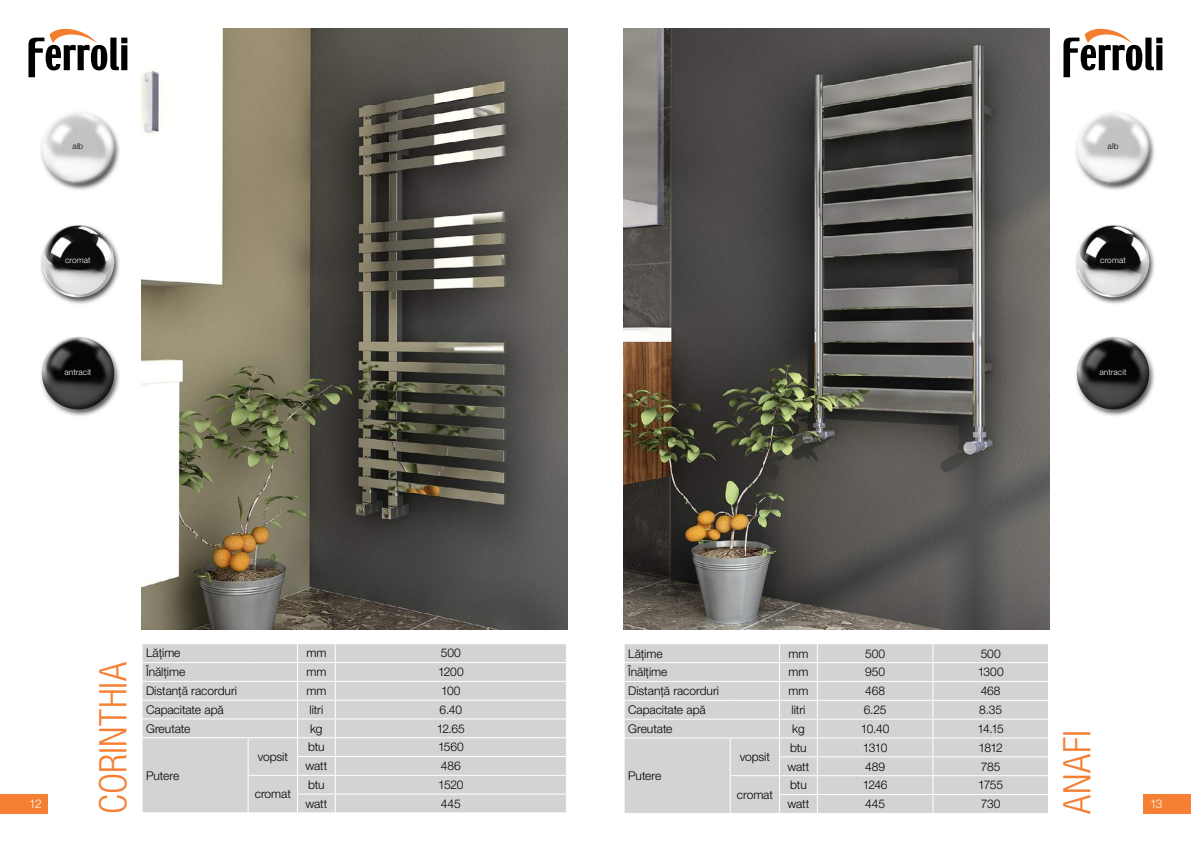
<style>
.page{position:relative;width:1191px;height:842px;background:#fff}
.page>*{position:absolute;margin:0;border:0;box-sizing:border-box;transform-origin:0 0}
.t1{font:300 condensed 38px "Helvetica Neue LT Com";letter-spacing:.01em;color:#f57f32}
.t2{font:300 12px "Helvetica Neue LT Pro";letter-spacing:-.005em;color:#000}
.t3{font:300 12px "Helvetica Neue LT Pro";color:#fff}
.t4{font:300 8.3px "Helvetica Neue LT Pro";letter-spacing:.01em;color:#fff}
.t5{font:300 8.3px "Helvetica Neue LT Pro";letter-spacing:.015em;color:#000}
</style>
<div class="page">
<div style="left:0;top:794px;width:48px;height:20px;background:#f57f32"></div>
<div style="left:1143px;top:794px;width:48px;height:20px;background:#f57f32"></div>
<svg style="left:1063px;top:28px;width:99px;height:49px"></svg>
<svg style="left:28px;top:28px;width:99px;height:49px"></svg>
<div style="left:143px;top:644px;width:423px;height:169px;background:#d1d3d4"></div>
<hr style="left:142px;top:662px;width:106px;height:1px;background:#fff">
<hr style="left:248px;top:662px;width:49px;height:1px;background:#fff">
<hr style="left:297px;top:662px;width:38px;height:1px;background:#fff">
<hr style="left:335px;top:662px;width:231px;height:1px;background:#fff">
<hr style="left:142px;top:681px;width:106px;height:1px;background:#fff">
<hr style="left:248px;top:681px;width:49px;height:1px;background:#fff">
<hr style="left:297px;top:681px;width:38px;height:1px;background:#fff">
<hr style="left:335px;top:681px;width:231px;height:1px;background:#fff">
<hr style="left:142px;top:700px;width:106px;height:1px;background:#fff">
<hr style="left:248px;top:700px;width:49px;height:1px;background:#fff">
<hr style="left:297px;top:700px;width:38px;height:1px;background:#fff">
<hr style="left:335px;top:700px;width:231px;height:1px;background:#fff">
<hr style="left:142px;top:718px;width:106px;height:1px;background:#fff">
<hr style="left:248px;top:718px;width:49px;height:1px;background:#fff">
<hr style="left:297px;top:718px;width:38px;height:1px;background:#fff">
<hr style="left:335px;top:718px;width:231px;height:1px;background:#fff">
<hr style="left:142px;top:737px;width:106px;height:1px;background:#fff">
<svg style="left:142px;top:644px;width:1px;height:169px"></svg>
<hr style="left:248px;top:737px;width:49px;height:1px;background:#fff">
<hr style="left:297px;top:737px;width:38px;height:1px;background:#fff">
<hr style="left:335px;top:737px;width:231px;height:1px;background:#fff">
<hr style="left:297px;top:756px;width:38px;height:1px;background:#fff">
<hr style="left:335px;top:756px;width:231px;height:1px;background:#fff">
<hr style="left:248px;top:775px;width:49px;height:1px;background:#fff">
<svg style="left:248px;top:738px;width:1px;height:75px"></svg>
<hr style="left:297px;top:775px;width:38px;height:1px;background:#fff">
<hr style="left:335px;top:775px;width:231px;height:1px;background:#fff">
<hr style="left:297px;top:794px;width:38px;height:1px;background:#fff">
<svg style="left:297px;top:644px;width:1px;height:169px"></svg>
<hr style="left:335px;top:794px;width:231px;height:1px;background:#fff">
<svg style="left:335px;top:644px;width:1px;height:169px"></svg>
<img style="left:142px;top:28px;width:425px;height:602px">
<img style="left:624px;top:28px;width:425px;height:602px">
<div style="left:625px;top:644px;width:423px;height:169px;background:#d1d3d4"></div>
<hr style="left:624px;top:662px;width:106px;height:1px;background:#fff">
<hr style="left:730px;top:662px;width:49px;height:1px;background:#fff">
<hr style="left:779px;top:662px;width:38px;height:1px;background:#fff">
<hr style="left:817px;top:662px;width:116px;height:1px;background:#fff">
<hr style="left:933px;top:662px;width:115px;height:1px;background:#fff">
<hr style="left:624px;top:681px;width:106px;height:1px;background:#fff">
<hr style="left:730px;top:681px;width:49px;height:1px;background:#fff">
<hr style="left:779px;top:681px;width:38px;height:1px;background:#fff">
<hr style="left:817px;top:681px;width:116px;height:1px;background:#fff">
<hr style="left:933px;top:681px;width:115px;height:1px;background:#fff">
<hr style="left:624px;top:700px;width:106px;height:1px;background:#fff">
<hr style="left:730px;top:700px;width:49px;height:1px;background:#fff">
<hr style="left:779px;top:700px;width:38px;height:1px;background:#fff">
<hr style="left:817px;top:700px;width:116px;height:1px;background:#fff">
<hr style="left:933px;top:700px;width:115px;height:1px;background:#fff">
<hr style="left:624px;top:719px;width:106px;height:1px;background:#fff">
<hr style="left:730px;top:719px;width:49px;height:1px;background:#fff">
<hr style="left:779px;top:719px;width:38px;height:1px;background:#fff">
<hr style="left:817px;top:719px;width:116px;height:1px;background:#fff">
<hr style="left:933px;top:719px;width:115px;height:1px;background:#fff">
<hr style="left:624px;top:737px;width:106px;height:1px;background:#fff">
<svg style="left:624px;top:644px;width:1px;height:169px"></svg>
<hr style="left:730px;top:737px;width:49px;height:1px;background:#fff">
<hr style="left:779px;top:737px;width:38px;height:1px;background:#fff">
<hr style="left:817px;top:737px;width:116px;height:1px;background:#fff">
<hr style="left:933px;top:737px;width:115px;height:1px;background:#fff">
<hr style="left:779px;top:756px;width:38px;height:1px;background:#fff">
<hr style="left:817px;top:756px;width:116px;height:1px;background:#fff">
<hr style="left:933px;top:756px;width:115px;height:1px;background:#fff">
<hr style="left:729px;top:775px;width:50px;height:1px;background:#fff">
<svg style="left:729px;top:738px;width:1px;height:75px"></svg>
<hr style="left:779px;top:775px;width:38px;height:1px;background:#fff">
<hr style="left:817px;top:775px;width:116px;height:1px;background:#fff">
<hr style="left:933px;top:775px;width:115px;height:1px;background:#fff">
<hr style="left:779px;top:794px;width:38px;height:1px;background:#fff">
<svg style="left:779px;top:644px;width:1px;height:169px"></svg>
<hr style="left:817px;top:794px;width:116px;height:1px;background:#fff">
<svg style="left:817px;top:644px;width:1px;height:169px"></svg>
<hr style="left:933px;top:794px;width:115px;height:1px;background:#fff">
<svg style="left:932px;top:644px;width:1px;height:169px"></svg>
<img style="left:1076px;top:112px;width:79px;height:78px">
<img style="left:1075px;top:224px;width:80px;height:80px">
<img style="left:1076px;top:337px;width:79px;height:79px">
<img style="left:41px;top:112px;width:79px;height:78px">
<img style="left:40px;top:224px;width:80px;height:80px">
<img style="left:41px;top:337px;width:79px;height:79px">
<p class="t5" style="left:73px;top:141px;width:12px">alb</p>
<p class="t5" style="left:1107px;top:141px;width:12px">alb</p>
<p class="t4" style="left:65px;top:255px;width:27px">cromat</p>
<p class="t4" style="left:1100px;top:255px;width:27px">cromat</p>
<p class="t4" style="left:64px;top:367px;width:28px">antracit</p>
<p class="t4" style="left:1099px;top:367px;width:28px">antracit</p>
<p class="t2" style="left:146px;top:646px;width:36px">Lățime</p>
<p class="t2" style="left:306px;top:646px;width:21px">mm</p>
<p class="t2" style="left:441px;top:646px;width:22px">500</p>
<p class="t2" style="left:146px;top:665px;width:41px">Înălțime</p>
<p class="t2" style="left:306px;top:665px;width:21px">mm</p>
<p class="t2" style="left:438px;top:665px;width:27px">1200</p>
<p class="t2" style="left:146px;top:683px;width:92px">Distanță racorduri</p>
<p class="t2" style="left:306px;top:683px;width:21px">mm</p>
<p class="t2" style="left:441px;top:683px;width:21px">100</p>
<p class="t2" style="left:146px;top:702px;width:79px">Capacitate apă</p>
<p class="t2" style="left:309px;top:702px;width:15px">litri</p>
<p class="t2" style="left:439px;top:702px;width:24px">6.40</p>
<p class="t2" style="left:146px;top:721px;width:46px">Greutate</p>
<p class="t2" style="left:310px;top:721px;width:14px">kg</p>
<p class="t2" style="left:437px;top:721px;width:30px">12.65</p>
<p class="t2" style="left:146px;top:768px;width:35px">Putere</p>
<p class="t2" style="left:628px;top:646px;width:36px">Lățime</p>
<p class="t2" style="left:788px;top:646px;width:21px">mm</p>
<p class="t2" style="left:865px;top:646px;width:22px">500</p>
<p class="t2" style="left:980px;top:646px;width:22px">500</p>
<p class="t2" style="left:628px;top:665px;width:41px">Înălțime</p>
<p class="t2" style="left:788px;top:665px;width:21px">mm</p>
<p class="t2" style="left:865px;top:665px;width:21px">950</p>
<p class="t2" style="left:977px;top:665px;width:27px">1300</p>
<p class="t2" style="left:628px;top:683px;width:92px">Distanță racorduri</p>
<p class="t2" style="left:788px;top:683px;width:21px">mm</p>
<p class="t2" style="left:865px;top:683px;width:21px">468</p>
<p class="t2" style="left:980px;top:683px;width:21px">468</p>
<p class="t2" style="left:628px;top:702px;width:79px">Capacitate apă</p>
<p class="t2" style="left:791px;top:702px;width:15px">litri</p>
<p class="t2" style="left:864px;top:702px;width:24px">6.25</p>
<p class="t2" style="left:979px;top:702px;width:24px">8.35</p>
<p class="t2" style="left:628px;top:721px;width:46px">Greutate</p>
<p class="t2" style="left:792px;top:721px;width:14px">kg</p>
<p class="t2" style="left:861px;top:721px;width:30px">10.40</p>
<p class="t2" style="left:977px;top:721px;width:28px">14.15</p>
<p class="t2" style="left:628px;top:768px;width:35px">Putere</p>
<h1 class="t1" style="left:91px;top:814px;width:153px;rotate:-90deg">CORINTHIA</h1>
<h1 class="t1" style="left:1055px;top:814px;width:85px;rotate:-90deg">ANAFI</h1>
<p class="t2" style="left:308px;top:740px;width:18px">btu</p>
<p class="t2" style="left:438px;top:740px;width:27px">1560</p>
<p class="t2" style="left:305px;top:759px;width:24px">watt</p>
<p class="t2" style="left:441px;top:759px;width:21px">486</p>
<p class="t2" style="left:790px;top:740px;width:18px">btu</p>
<p class="t2" style="left:863px;top:740px;width:26px">1310</p>
<p class="t2" style="left:978px;top:740px;width:26px">1812</p>
<p class="t2" style="left:787px;top:759px;width:24px">watt</p>
<p class="t2" style="left:865px;top:759px;width:21px">489</p>
<p class="t2" style="left:981px;top:759px;width:21px">785</p>
<p class="t2" style="left:258px;top:749px;width:32px">vopsit</p>
<p class="t2" style="left:739px;top:749px;width:32px">vopsit</p>
<p class="t2" style="left:308px;top:777px;width:18px">btu</p>
<p class="t2" style="left:438px;top:777px;width:27px">1520</p>
<p class="t2" style="left:790px;top:778px;width:18px">btu</p>
<p class="t2" style="left:862px;top:778px;width:26px">1246</p>
<p class="t2" style="left:978px;top:778px;width:26px">1755</p>
<p class="t2" style="left:787px;top:797px;width:24px">watt</p>
<p class="t2" style="left:865px;top:797px;width:21px">445</p>
<p class="t2" style="left:981px;top:797px;width:21px">730</p>
<p class="t2" style="left:255px;top:787px;width:38px">cromat</p>
<p class="t2" style="left:737px;top:787px;width:38px">cromat</p>
<p class="t2" style="left:305px;top:796px;width:24px">watt</p>
<p class="t2" style="left:441px;top:796px;width:21px">445</p>
<p class="t3" style="left:29px;top:796px;width:14px">12</p>
<p class="t3" style="left:1150px;top:796px;width:14px">13</p>
</div>
